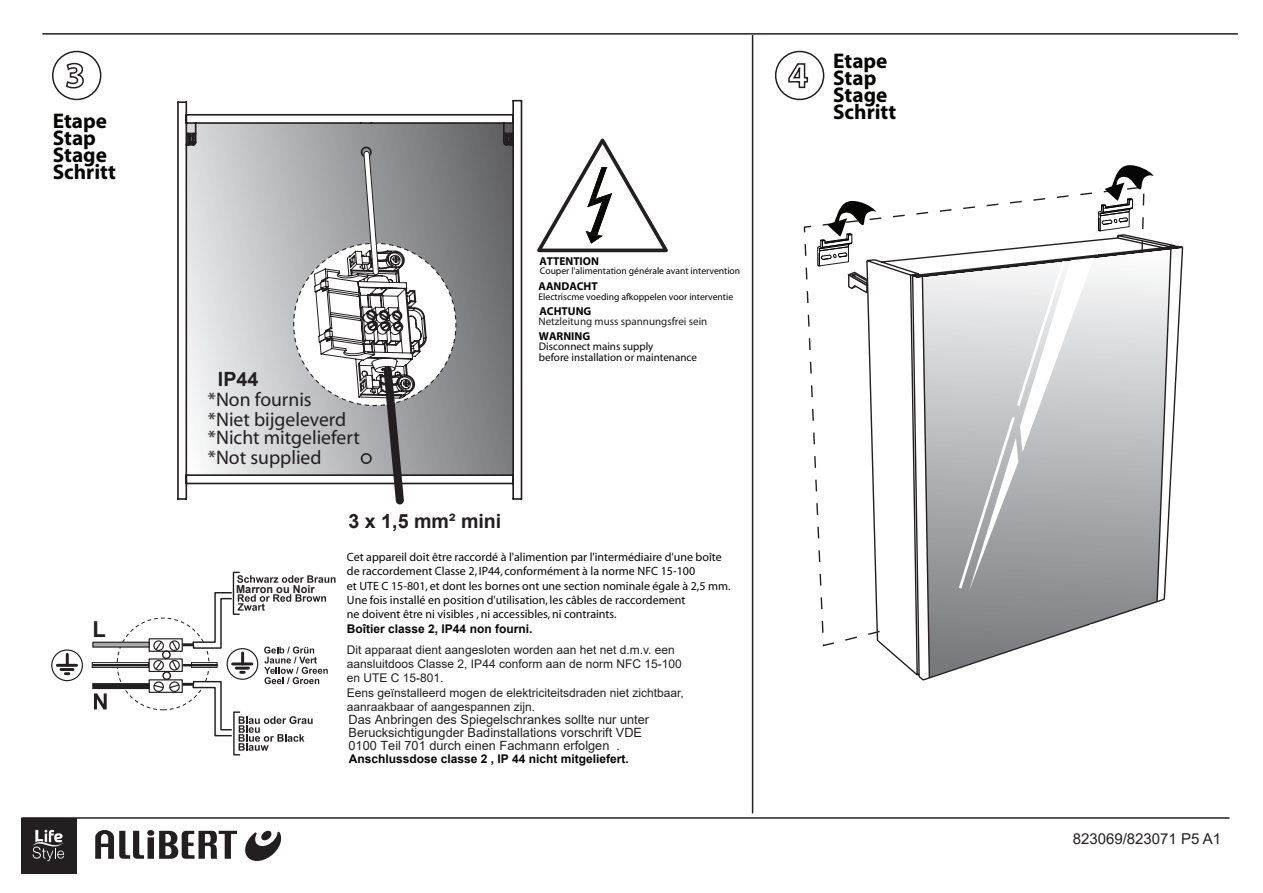
<style>
.page{position:relative;width:1263px;height:893px;background:#fff}
.page>*{position:absolute;margin:0;border:0;box-sizing:border-box;transform-origin:0 0}
.t1{font:700 21.9px "Arial";color:#231f20}
.t2{font:700 21.3px/17px "Myriad";color:#050504}
.t3{font:19.65px/19.6px "Myriad";color:#231f20}
.t4{font:700 19.65px "Arial";color:#231f20}
.t5{font:15px "Arial";color:#231f20}
.t6{font:12.75px/12.8px "Arial";color:#231f20}
.t7{font:12px/14.4px "Myriad";color:#050504}
.t8{font:12px/14.4px "Arial";color:#231f20}
.t9{font:700 12px "Arial";color:#050504}
.t10{font:700 11.4px "Myriad";color:#050504}
.t11{font:10.95px/10.9px "Myriad";color:#050504}
.t12{font:10.95px "Myriad Pro";color:#231f20}
.t13{font:700 10.95px "Arial";color:#231f20}
.t14{font:9.6px "Myriad";color:#050504}
</style>
<div class="page">
<hr style="left:42px;top:33px;width:1196px;height:2px;background:#231f20">
<svg style="left:788px;top:63px;width:21px;height:26px"></svg>
<div style="left:775px;top:51px;width:49px;height:49px;border:2px solid #231f20;border-radius:50%"></div>
<hr style="left:752px;top:35px;width:1px;height:778px;background:#231f20">
<svg style="left:65px;top:62px;width:19px;height:27px"></svg>
<div style="left:52px;top:51px;width:49px;height:49px;border:2px solid #231f20;border-radius:50%"></div>
<hr style="left:21px;top:817px;width:1208px;height:2px;background:#231f20">
<div style="left:148px;top:837px;width:6px;height:22px;background:#231f20"></div>
<div style="left:147px;top:830px;width:7px;height:6px;background:#231f20;border-radius:50%"></div>
<svg style="left:159px;top:831px;width:78px;height:28px"></svg>
<svg style="left:95px;top:830px;width:49px;height:29px"></svg>
<svg style="left:245px;top:831px;width:37px;height:30px"></svg>
<div style="left:21px;top:818px;width:56px;height:55px;background:#231f20"></div>
<svg style="left:32px;top:830px;width:32px;height:31px"></svg>
<div style="left:149px;top:638px;width:34px;height:14px;border:1px solid #231f20"></div>
<div style="left:149px;top:658px;width:34px;height:14px;border:1px solid #231f20"></div>
<div style="left:149px;top:679px;width:34px;height:14px;border:1px solid #231f20"></div>
<svg style="left:94px;top:693px;width:13px;height:16px"></svg>
<svg style="left:92px;top:642px;width:58px;height:6px"></svg>
<svg style="left:92px;top:683px;width:58px;height:6px"></svg>
<svg style="left:92px;top:662px;width:57px;height:6px"></svg>
<hr style="left:92px;top:664px;width:57px;height:2px;background:#231f20">
<svg style="left:177px;top:99px;width:346px;height:401px"></svg>
<div style="left:233px;top:572px;width:7px;height:43px;border:1px solid #231f20"></div>
<div style="left:233px;top:711px;width:8px;height:44px;border:1px solid #231f20"></div>
<svg style="left:237px;top:575px;width:99px;height:8px"></svg>
<svg style="left:153px;top:591px;width:175px;height:160px"></svg>
<svg style="left:283px;top:150px;width:183px;height:355px"></svg>
<svg style="left:537px;top:138px;width:131px;height:115px"></svg>
<hr style="left:57px;top:664px;width:19px;height:3px;background:#231f20">
<svg style="left:61px;top:654px;width:12px;height:21px"></svg>
<div style="left:51px;top:649px;width:32px;height:32px;border:1px solid #231f20;border-radius:50%"></div>
<svg style="left:803px;top:192px;width:290px;height:455px"></svg>
<svg style="left:1101px;top:165px;width:53px;height:42px"></svg>
<svg style="left:865px;top:207px;width:319px;height:474px"></svg>
<svg style="left:957px;top:258px;width:137px;height:333px"></svg>
<svg style="left:817px;top:201px;width:61px;height:94px"></svg>
<svg style="left:921px;top:275px;width:10px;height:404px"></svg>
<svg style="left:1155px;top:247px;width:17px;height:356px"></svg>
<h2 class="t2" style="left:53px;top:113px;width:65px">Etape<br>Stap<br>Stage<br>Schritt</h2>
<h1 class="t1" style="left:92px;top:614px;width:15px">L</h1>
<p class="t10" style="left:539px;top:255px;width:61px">ATTENTION</p>
<p class="t14" style="left:540px;top:266px;width:202px">Couper l'alimentation générale avant intervention</p>
<p class="t10" style="left:538px;top:280px;width:61px">AANDACHT</p>
<p class="t14" style="left:538px;top:292px;width:196px">Electriscme voeding afkoppelen voor interventie</p>
<p class="t10" style="left:539px;top:305px;width:53px">ACHTUNG</p>
<p class="t12" style="left:538px;top:315px;width:170px">Netzleitung muss spannungsfrei sein</p>
<h3 class="t4" style="left:218px;top:365px;width:42px">IP44</h3>
<h3 class="t3" style="left:208px;top:390px;width:140px">*Non fournis *Niet bijgeleverd</h3>
<h3 class="t3" style="left:208px;top:429px;width:153px">*Nicht mitgeliefert *Not supplied</h3>
<h3 class="t4" style="left:349px;top:507px;width:154px">3 x 1,5 mm² mini</h3>
<p class="t10" style="left:539px;top:330px;width:53px">WARNING</p>
<p class="t11" style="left:539px;top:341px;width:159px">Disconnect mains supply<br>before installation or maintenance</p>
<p class="t13" style="left:236px;top:581px;width:80px">Marron ou Noir</p>
<p class="t7" style="left:347px;top:550px;width:385px">Cet appareil doit être raccordé à l'alimention par l'intermédiaire d'une boîte de raccordement Classe 2, IP44, conformément à la norme NFC 15-100<br>et UTE C 15-801, et dont les bornes ont une section nominale égale à 2,5 mm.<br>Une fois installé en position d'utilisation, les câbles de raccordement<br>ne doivent être ni visibles , ni accessibles, ni contraints.</p>
<p class="t9" style="left:347px;top:620px;width:187px">Boîtier classe 2, IP44 non fourni.</p>
<p class="t8" style="left:347px;top:642px;width:338px">Dit apparaat dient aangesloten worden aan het net d.m.v. een aansluitdoos Classe 2, IP44 conform aan de norm NFC 15-100 en UTE C 15-801.<br>Eens geïnstalleerd mogen de elektriciteitsdraden niet zichtbaar, aanraakbaar of aangespannen zijn.</p>
<p class="t6" style="left:348px;top:713px;width:302px">Das Anbringen des Spiegelschrankes sollte nur unter<br>Berucksichtigungder Badinstallations vorschrift VDE<br>0100 Teil 701 durch einen Fachmann erfolgen .</p>
<p class="t9" style="left:349px;top:750px;width:281px">Anschlussdose classe 2 , IP 44 nicht mitgeliefert.</p>
<h2 class="t2" style="left:833px;top:53px;width:65px">Etape<br>Stap<br>Stage<br>Schritt</h2>
<p class="t5" style="left:1073px;top:828px;width:150px">823069/823071 P5 A1</p>
</div>
